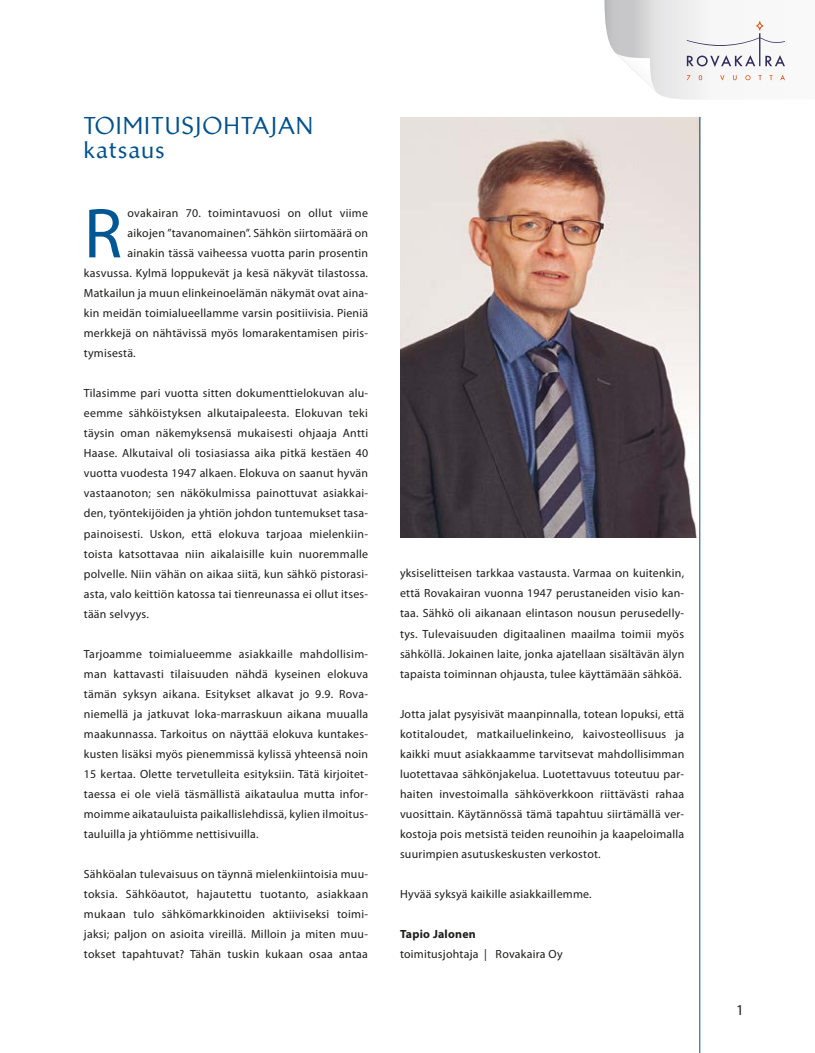
<style>
.page{position:relative;width:815px;height:1053px;background:#fff}
.page>*{position:absolute;margin:0;border:0;box-sizing:border-box;transform-origin:0 0}
.t1{font:71.25px "Myriad Pro";color:#005793}
.t2{font:500 23.12px/23.9px "Brewery Com";letter-spacing:.07em;color:#00518b}
.t3{font:15px "Myriad Pro";color:#1d1d1b}
.t4{font:11.88px/20px "Myriad Pro";letter-spacing:.02em;color:#1d1d1b;text-align:justify}
.t5{font:700 11.88px "Myriad Pro";letter-spacing:.02em;color:#1d1d1b}
</style>
<div class="page">
<img style="left:400px;top:117px;width:299px;height:420px">
<svg style="left:604px;top:0;width:181px;height:100px"></svg>
<hr style="left:699px;top:117px;width:1px;height:935px;background:#00518b">
<h2 class="t2" style="left:84px;top:114px;width:231px">TOIMITUSJOHTAJAN katsaus</h2>
<h1 class="t1" style="left:84px;top:189px;width:40px">R</h1>
<p class="t4" style="left:128px;top:203px;width:242px">ovakairan 70. toimintavuosi on ollut viime</p>
<p class="t4" style="left:128px;top:223px;width:242px">aikojen ”tavanomainen”. Sähkön siirtomäärä on</p>
<p class="t4" style="left:128px;top:243px;width:242px">ainakin tässä vaiheessa vuotta parin prosentin</p>
<p class="t4" style="left:84px;top:263px;width:286px">kasvussa. Kylmä loppukevät ja kesä näkyvät tilastossa.</p>
<p class="t4" style="left:84px;top:283px;width:286px">Matkailun ja muun elinkeinoelämän näkymät ovat aina-</p>
<p class="t4" style="left:84px;top:303px;width:286px">kin meidän toimialueellamme varsin positiivisia. Pieniä</p>
<p class="t4" style="left:84px;top:323px;width:286px">merkkejä on nähtävissä myös lomarakentamisen piris-</p>
<p class="t4" style="left:84px;top:343px;width:53px">tymisestä.</p>
<p class="t4" style="left:84px;top:383px;width:286px">Tilasimme pari vuotta sitten dokumenttielokuvan alu&shy;eemme sähköistyksen alkutaipaleesta. Elokuvan teki täysin oman näkemyksensä mukaisesti ohjaaja Antti Haase. Alkutaival oli tosiasiassa aika pitkä kestäen 40 vuotta vuodesta 1947 alkaen. Elokuva on saanut hyvän vastaanoton; sen näkökulmissa painottuvat asiakkai&shy;den, työntekijöiden ja yhtiön johdon tuntemukset tasa&shy;painoisesti. Uskon, että elokuva tarjoaa mielenkiin&shy;toista katsottavaa niin aikalaisille kuin nuoremmalle polvelle. Niin vähän on aikaa siitä, kun sähkö pistorasi&shy;asta, valo keittiön katossa tai tienreunassa ei ollut itses&shy;tään selvyys.</p>
<p class="t4" style="left:84px;top:643px;width:286px">Tarjoamme toimialueemme asiakkaille mahdollisim&shy;man kattavasti tilaisuuden nähdä kyseinen elokuva tämän syksyn aikana. Esitykset alkavat jo 9.9. Rova&shy;niemellä ja jatkuvat loka-marraskuun aikana muualla maakunnassa. Tarkoitus on näyttää elokuva kuntakes&shy;kusten lisäksi myös pienemmissä kylissä yhteensä noin 15 kertaa. Olette tervetulleita esityksiin. Tätä kirjoitet&shy;taessa ei ole vielä täsmällistä aikataulua mutta infor&shy;moimme aikatauluista paikallislehdissä, kylien ilmoitus&shy;tauluilla ja yhtiömme nettisivuilla.</p>
<p class="t4" style="left:84px;top:863px;width:286px">Sähköalan tulevaisuus on täynnä mielenkiintoisia muu&shy;toksia. Sähköautot, hajautettu tuotanto, asiakkaan mukaan tulo sähkömarkkinoiden aktiiviseksi toimi&shy;jaksi; paljon on asioita vireillä. Milloin ja miten muu&shy;tokset tapahtuvat? Tähän tuskin kukaan osaa antaa</p>
<p class="t4" style="left:400px;top:563px;width:286px">yksiselitteisen tarkkaa vastausta. Varmaa on kuitenkin, että Rovakairan vuonna 1947 perustaneiden visio kan&shy;taa. Sähkö oli aikanaan elintason nousun perusedelly&shy;tys. Tulevaisuuden digitaalinen maailma toimii myös sähköllä. Jokainen laite, jonka ajatellaan sisältävän älyn tapaista toiminnan ohjausta, tulee käyttämään sähköä.</p>
<p class="t4" style="left:400px;top:703px;width:286px">Jotta jalat pysyisivät maanpinnalla, totean lopuksi, että kotitaloudet, matkailuelinkeino, kaivosteollisuus ja kaikki muut asiakkaamme tarvitsevat mahdollisimman luotettavaa sähkönjakelua. Luotettavuus toteutuu par&shy;haiten investoimalla sähköverkkoon riittävästi rahaa vuosittain. Käytännössä tämä tapahtuu siirtämällä ver&shy;kostoja pois metsistä teiden reunoihin ja kaapeloimalla suurimpien asutuskeskusten verkostot.</p>
<p class="t4" style="left:400px;top:883px;width:193px">Hyvää syksyä kaikille asiakkaillemme.</p>
<p class="t5" style="left:400px;top:925px;width:77px">Tapio Jalonen</p>
<p class="t4" style="left:400px;top:943px;width:164px">toimitusjohtaja | Rovakaira Oy</p>
<p class="t3" style="left:736px;top:1000px;width:9px">1</p>
</div>
